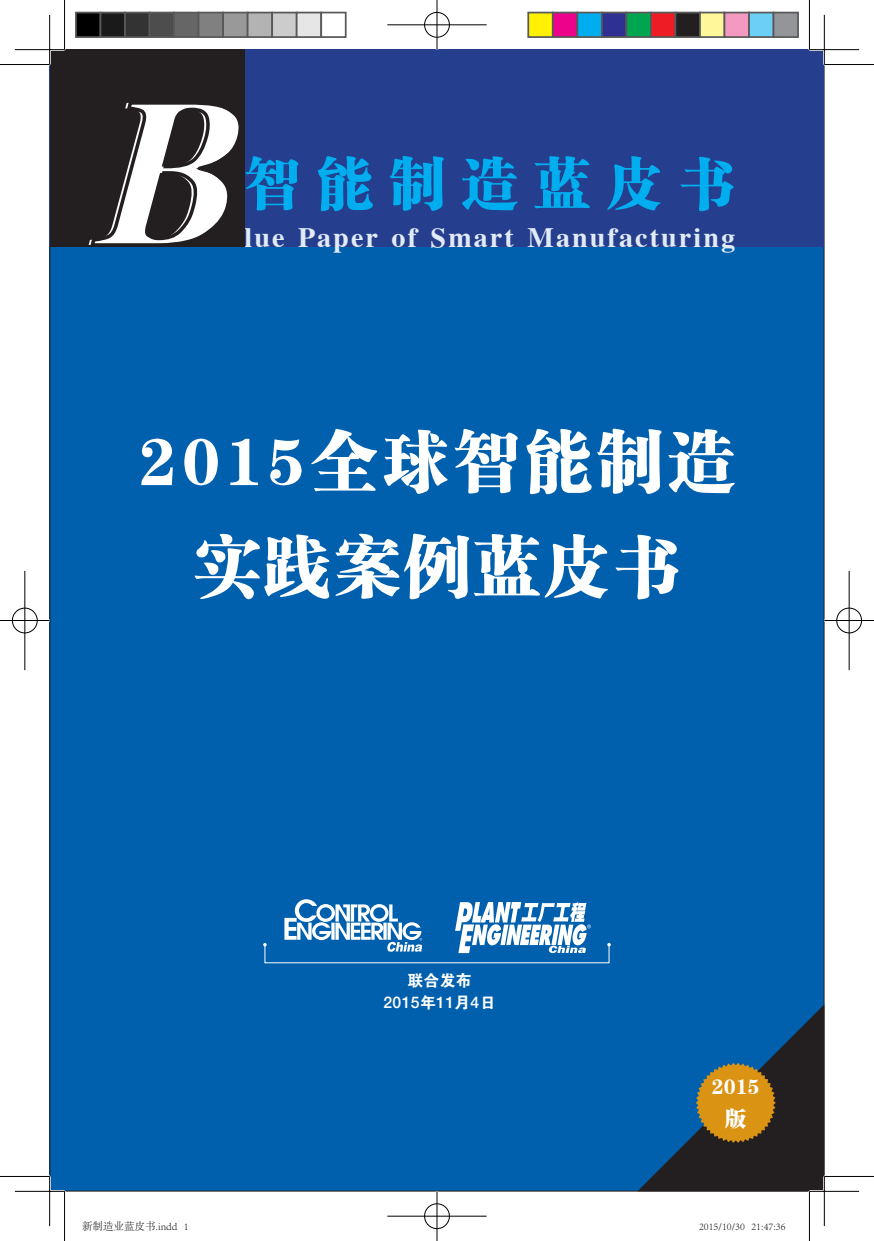
<style>
.page{position:relative;width:874px;height:1241px;background:#fff}
.page>*{position:absolute;margin:0;border:0;box-sizing:border-box;transform-origin:0 0}
.t1{font:italic 700 210px "Times";color:#fff}
.t2{font:66.5px/105px "FZCSJW GB1 0";letter-spacing:.075em;color:#fff;text-align:center}
.t3{font:56px "FZCSJW GB1 0";letter-spacing:.29em;color:#00aeef}
.t4{font:700 28px "Times";letter-spacing:.075em;color:#e0ebf6}
.t5{font:21px/31.5px "FZCSJW GB1 0";color:#fff;text-align:center}
.t6{font:500 16.1px "Helvetica Neue";letter-spacing:.025em;color:#fff}
.t7{font:15.75px "FZDHTJW GB1 0";color:#fff}
.t8{font:300 10.5px "Adobe Song Std";color:#000}
.s1{font-family:"FZDHTJW GB1 0";font-weight:400;font-size:15.75px}
</style>
<div class="page">
<div style="left:50px;top:50px;width:773px;height:1140px;background:#0160ae"></div>
<div style="left:50px;top:50px;width:773px;height:197px;background:#253f8e"></div>
<svg style="left:284px;top:899px;width:138px;height:52px"></svg>
<svg style="left:455px;top:902px;width:135px;height:50px"></svg>
<div style="left:50px;top:50px;width:194px;height:197px;background:#231f20"></div>
<svg style="left:244px;top:93px;width:1px;height:154px"></svg>
<svg style="left:637px;top:1006px;width:186px;height:185px"></svg>
<hr style="left:15px;top:48px;width:49px;height:3px;background:#fff">
<hr style="left:809px;top:48px;width:49px;height:3px;background:#fff">
<hr style="left:15px;top:1189px;width:49px;height:3px;background:#fff">
<hr style="left:809px;top:1189px;width:49px;height:3px;background:#fff">
<hr style="left:48px;top:15px;width:3px;height:49px;background:#fff">
<hr style="left:48px;top:1176px;width:3px;height:49px;background:#fff">
<hr style="left:822px;top:15px;width:3px;height:49px;background:#fff">
<hr style="left:822px;top:1176px;width:3px;height:49px;background:#fff">
<hr style="left:0;top:64px;width:50px;height:1px;background:#000">
<hr style="left:823px;top:64px;width:50px;height:1px;background:#000">
<hr style="left:0;top:1175px;width:50px;height:1px;background:#000">
<hr style="left:823px;top:1175px;width:50px;height:1px;background:#000">
<hr style="left:64px;top:0;width:1px;height:50px;background:#000">
<hr style="left:64px;top:1191px;width:1px;height:49px;background:#000">
<hr style="left:808px;top:0;width:1px;height:50px;background:#000">
<hr style="left:808px;top:1191px;width:1px;height:49px;background:#000">
<hr style="left:15px;top:49px;width:49px;height:1px;background:#000">
<hr style="left:809px;top:49px;width:49px;height:1px;background:#000">
<hr style="left:15px;top:1190px;width:49px;height:1px;background:#000">
<hr style="left:809px;top:1190px;width:49px;height:1px;background:#000">
<hr style="left:49px;top:15px;width:1px;height:49px;background:#000">
<hr style="left:49px;top:1176px;width:1px;height:49px;background:#000">
<hr style="left:823px;top:15px;width:1px;height:49px;background:#000">
<hr style="left:823px;top:1176px;width:1px;height:49px;background:#000">
<div style="left:423px;top:11px;width:27px;height:27px;border:2px solid #fff;border-radius:50%"></div>
<hr style="left:387px;top:24px;width:99px;height:2px;background:#fff">
<hr style="left:435px;top:0;width:3px;height:50px;background:#fff">
<div style="left:424px;top:12px;width:25px;height:25px;border:1px solid #000;border-radius:50%"></div>
<hr style="left:387px;top:25px;width:99px;height:1px;background:#000">
<hr style="left:436px;top:0;width:1px;height:50px;background:#000">
<div style="left:423px;top:1202px;width:27px;height:27px;border:2px solid #fff;border-radius:50%"></div>
<hr style="left:387px;top:1214px;width:99px;height:3px;background:#fff">
<hr style="left:435px;top:1191px;width:3px;height:49px;background:#fff">
<div style="left:424px;top:1203px;width:25px;height:25px;border:1px solid #000;border-radius:50%"></div>
<hr style="left:387px;top:1215px;width:99px;height:1px;background:#000">
<hr style="left:436px;top:1191px;width:1px;height:49px;background:#000">
<div style="left:11px;top:606px;width:27px;height:28px;border:2px solid #fff;border-radius:50%"></div>
<hr style="left:0;top:619px;width:50px;height:2px;background:#fff">
<hr style="left:24px;top:570px;width:2px;height:100px;background:#fff">
<div style="left:12px;top:607px;width:25px;height:26px;border:1px solid #000;border-radius:50%"></div>
<hr style="left:0;top:620px;width:50px;height:1px;background:#000">
<hr style="left:25px;top:570px;width:1px;height:100px;background:#000">
<div style="left:835px;top:606px;width:27px;height:28px;border:2px solid #fff;border-radius:50%"></div>
<hr style="left:823px;top:619px;width:50px;height:2px;background:#fff">
<hr style="left:847px;top:570px;width:3px;height:100px;background:#fff">
<div style="left:836px;top:607px;width:25px;height:26px;border:1px solid #000;border-radius:50%"></div>
<hr style="left:823px;top:620px;width:50px;height:1px;background:#000">
<hr style="left:848px;top:570px;width:1px;height:100px;background:#000">
<div style="left:76px;top:13px;width:24px;height:24px;background:#000"></div>
<div style="left:75px;top:12px;width:26px;height:26px;border:2px solid #595959"></div>
<div style="left:100px;top:13px;width:25px;height:24px;background:#1a1a1a"></div>
<div style="left:99px;top:12px;width:27px;height:26px;border:2px solid #595959"></div>
<div style="left:125px;top:13px;width:24px;height:24px;background:#333"></div>
<div style="left:124px;top:12px;width:26px;height:26px;border:2px solid #595959"></div>
<div style="left:149px;top:13px;width:25px;height:24px;background:#4d4d4d"></div>
<div style="left:148px;top:12px;width:27px;height:26px;border:2px solid #595959"></div>
<div style="left:174px;top:13px;width:24px;height:24px;background:#666"></div>
<div style="left:173px;top:12px;width:26px;height:26px;border:2px solid #595959"></div>
<div style="left:198px;top:13px;width:25px;height:24px;background:#808080"></div>
<div style="left:197px;top:12px;width:27px;height:26px;border:2px solid #595959"></div>
<div style="left:223px;top:13px;width:24px;height:24px;background:#999"></div>
<div style="left:222px;top:12px;width:26px;height:26px;border:2px solid #595959"></div>
<div style="left:247px;top:13px;width:25px;height:24px;background:#b3b3b3"></div>
<div style="left:246px;top:12px;width:27px;height:26px;border:2px solid #595959"></div>
<div style="left:272px;top:13px;width:24px;height:24px;background:#ccc"></div>
<div style="left:271px;top:12px;width:26px;height:26px;border:2px solid #595959"></div>
<div style="left:296px;top:13px;width:25px;height:24px;background:#e6e6e6"></div>
<div style="left:295px;top:12px;width:27px;height:26px;border:2px solid #595959"></div>
<div style="left:320px;top:12px;width:26px;height:26px;border:2px solid #595959"></div>
<div style="left:528px;top:13px;width:24px;height:24px;background:#fff101"></div>
<div style="left:527px;top:12px;width:26px;height:26px;border:2px solid #595959"></div>
<div style="left:552px;top:13px;width:25px;height:24px;background:#ed028c"></div>
<div style="left:551px;top:12px;width:27px;height:26px;border:2px solid #595959"></div>
<div style="left:577px;top:13px;width:24px;height:24px;background:#00aeef"></div>
<div style="left:576px;top:12px;width:26px;height:26px;border:2px solid #595959"></div>
<div style="left:601px;top:13px;width:25px;height:24px;background:#2e3092"></div>
<div style="left:600px;top:12px;width:27px;height:26px;border:2px solid #595959"></div>
<div style="left:626px;top:13px;width:24px;height:24px;background:#00a54f"></div>
<div style="left:625px;top:12px;width:26px;height:26px;border:2px solid #595959"></div>
<div style="left:650px;top:13px;width:25px;height:24px;background:#ee1d23"></div>
<div style="left:649px;top:12px;width:27px;height:26px;border:2px solid #595959"></div>
<div style="left:675px;top:13px;width:24px;height:24px;background:#231f20"></div>
<div style="left:674px;top:12px;width:26px;height:26px;border:2px solid #595959"></div>
<div style="left:699px;top:13px;width:25px;height:24px;background:#fff79a"></div>
<div style="left:698px;top:12px;width:27px;height:26px;border:2px solid #595959"></div>
<div style="left:724px;top:13px;width:24px;height:24px;background:#f499c2"></div>
<div style="left:723px;top:12px;width:26px;height:26px;border:2px solid #595959"></div>
<div style="left:748px;top:13px;width:25px;height:24px;background:#6bcff6"></div>
<div style="left:747px;top:12px;width:27px;height:26px;border:2px solid #595959"></div>
<div style="left:773px;top:13px;width:24px;height:24px;background:#939598"></div>
<div style="left:772px;top:12px;width:26px;height:26px;border:2px solid #595959"></div>
<h1 class="t1" style="left:85px;top:49px;width:206px">B</h1>
<h3 class="t3" style="left:244px;top:151px;width:491px">智能制造蓝皮书</h3>
<h3 class="t4" style="left:244px;top:220px;width:492px">lue Paper of Smart Manufacturing</h3>
<h2 class="t2" style="left:139px;top:411px;width:597px">2015全球智能制造实践案例蓝皮书</h2>
<h3 class="t7" style="left:407px;top:972px;width:66px">联合发布</h3>
<h3 class="t6" style="left:383px;top:992px;width:114px">2015<span class="s1">年</span>11<span class="s1">月</span>4<span class="s1">日</span></h3>
<h3 class="t5" style="left:711px;top:1071px;width:49px">2015版</h3>
<p class="t8" style="left:82px;top:1220px;width:108px">新制造业蓝皮书.indd 1</p>
<p class="t8" style="left:698px;top:1220px;width:88px">2015/10/30 21:47:36</p>
</div>
